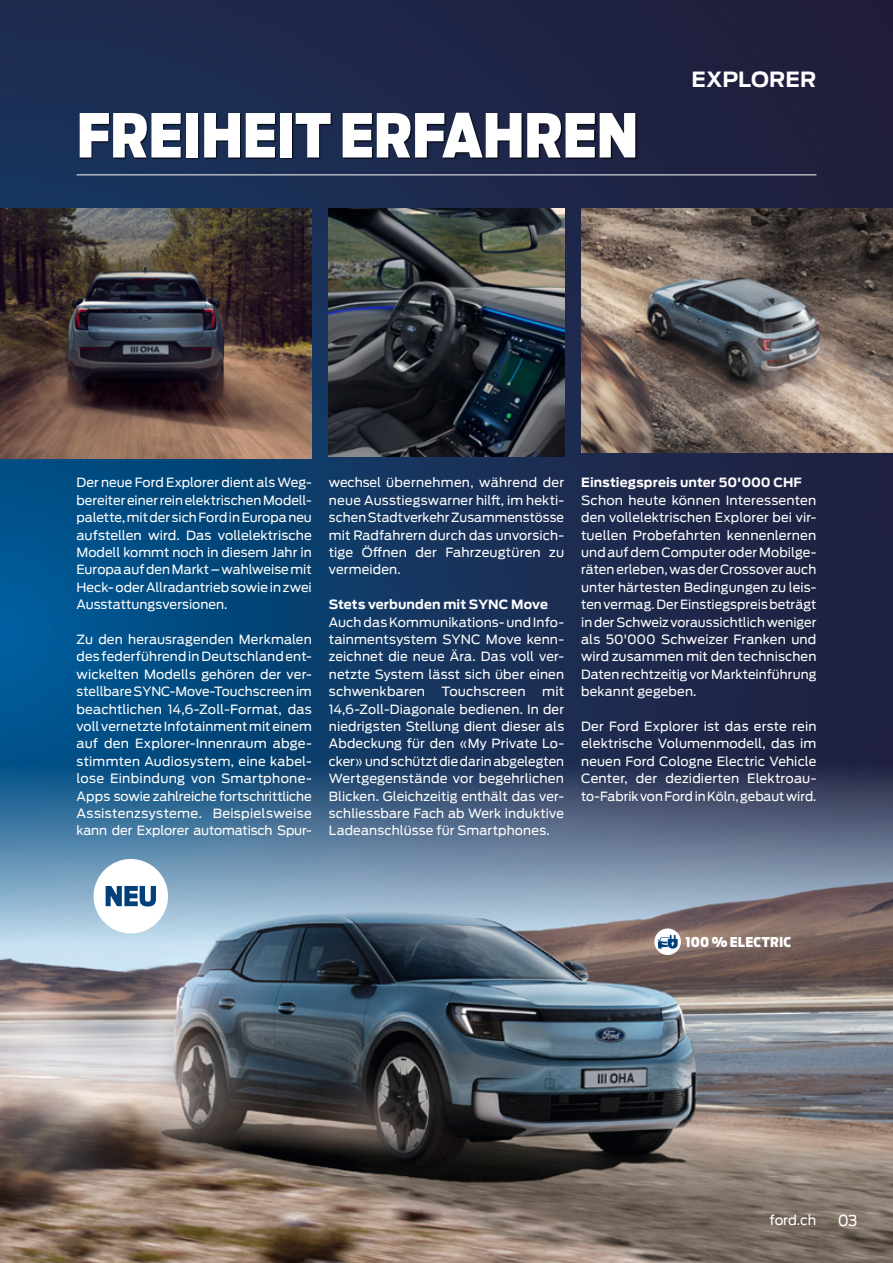
<style>
.page{position:relative;width:893px;height:1263px;background:#fff}
.page>*{position:absolute;margin:0;border:0;box-sizing:border-box;transform-origin:0 0}
.t1{font:900 60px "Ford Antenna Cond";letter-spacing:-.01em;color:#fff}
.t2{font:700 21px "Ford Antenna";color:#fff}
.t3{font:15px "Ford Antenna";color:#fff}
.t4{font:900 13.5px "Ford Antenna Cond";letter-spacing:.015em;color:#fff}
.t5{font:13.5px "Ford Antenna";letter-spacing:-.005em;color:#fff}
.t6{font:12.75px/17.4px "Ford Antenna";letter-spacing:.005em;color:#fff;text-align:justify}
.t7{font:700 12.75px "Ford Antenna";letter-spacing:.01em;color:#fff}
</style>
<div class="page">
<img style="left:0;top:0;width:893px;height:748px">
<img style="left:0;top:748px;width:893px;height:515px">
<div style="left:77px;top:113px;width:740px;height:63px;background:#000;opacity:.75"></div>
<hr style="left:77px;top:174px;width:739px;height:1px;background:#fff">
<img style="left:329px;top:209px;width:235px;height:247px">
<img style="left:581px;top:209px;width:312px;height:244px">
<img style="left:0;top:209px;width:312px;height:250px">
<div style="left:94px;top:859px;width:74px;height:74px;background:#fff;border-radius:50%"></div>
<svg style="left:106px;top:886px;width:50px;height:20px"></svg>
<svg style="left:654px;top:928px;width:27px;height:27px"></svg>
<svg style="left:657px;top:935px;width:21px;height:15px"></svg>
<h1 class="t1" style="left:77px;top:80px;width:563px">FREIHEIT ERFAHREN</h1>
<h2 class="t2" style="left:691px;top:61px;width:126px">EXPLORER</h2>
<p class="t6" style="left:77px;top:473px;width:237px">Der neue Ford Explorer dient als Weg&shy;bereiter einer rein elektrischen Modell&shy;palette, mit der sich Ford in Europa neu aufstellen wird. Das vollelektrische Modell kommt noch in diesem Jahr in Europa auf den Markt – wahlweise mit Heck- oder Allradantrieb sowie in zwei Ausstattungsversionen.</p>
<p class="t6" style="left:77px;top:629px;width:237px">Zu den herausragenden Merkmalen des federführend in Deutschland ent&shy;wickelten Modells gehören der ver&shy;stellbare SYNC-Move-Touchscreen im beachtlichen 14,6-Zoll-Format, das voll vernetzte Infotainment mit einem auf den Explorer-Innenraum abge&shy;stimmten Audiosystem, eine kabel&shy;lose Einbindung von Smartphone-Apps sowie zahlreiche fortschrittliche Assistenzsysteme. Beispielsweise kann der Explorer automatisch Spur-</p>
<p class="t6" style="left:329px;top:473px;width:237px">wechsel übernehmen, während der neue Ausstiegswarner hilft, im hekti&shy;schen Stadtverkehr Zusammenstösse mit Radfahrern durch das unvorsich&shy;tige Öffnen der Fahrzeugtüren zu vermeiden.</p>
<p class="t7" style="left:329px;top:593px;width:221px">Stets verbunden mit SYNC Move</p>
<p class="t6" style="left:329px;top:612px;width:237px">Auch das Kommunikations- und Info&shy;tainmentsystem SYNC Move kenn&shy;zeichnet die neue Ära. Das voll ver&shy;netzte System lässt sich über einen schwenkbaren</p>
<p class="t6" style="left:442px;top:681px;width:86px">Touchscreen</p>
<p class="t6" style="left:329px;top:681px;width:237px;text-indent:213px">mit 14,6-Zoll-Diagonale bedienen. In der niedrigsten Stellung dient dieser als Abdeckung für den «My Private Lo&shy;cker» und schützt die darin abgelegten Wertgegenstände vor begehrlichen Blicken. Gleichzeitig enthält das ver&shy;schliessbare Fach ab Werk induktive Ladeanschlüsse für Smartphones.</p>
<p class="t7" style="left:581px;top:471px;width:222px">Einstiegspreis unter 50'000 CHF</p>
<p class="t6" style="left:581px;top:490px;width:237px">Schon heute können Interessenten den vollelektrischen Explorer bei vir&shy;tuellen Probefahrten kennenlernen und auf dem Computer oder Mobilge&shy;räten erleben, was der Crossover auch unter härtesten Bedingungen zu leis&shy;ten vermag. Der Einstiegspreis beträgt in der Schweiz voraussichtlich weniger als 50'000 Schweizer Franken und wird zusammen mit den technischen Daten rechtzeitig vor Markteinführung bekannt gegeben.</p>
<p class="t6" style="left:581px;top:716px;width:237px">Der Ford Explorer ist das erste rein elektrische Volumenmodell, das im neuen Ford Cologne Electric Vehicle Center, der dezidierten Elektroau&shy;to-Fabrik von Ford in Köln, gebaut wird.</p>
<p class="t4" style="left:686px;top:930px;width:108px">100 % ELECTRIC</p>
<p class="t5" style="left:769px;top:1208px;width:49px">ford.ch</p>
<p class="t3" style="left:838px;top:1208px;width:21px">03</p>
</div>
